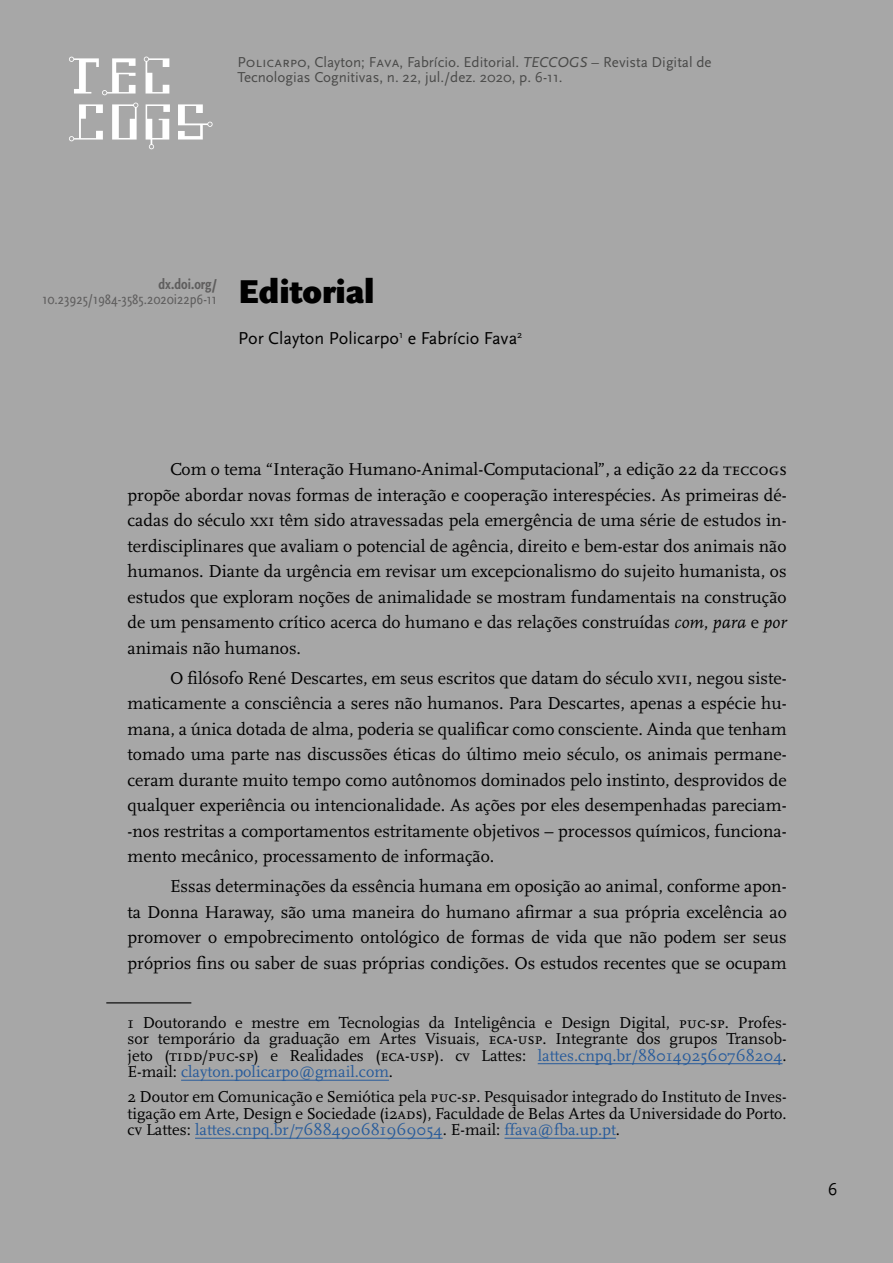
<style>
.page{position:relative;width:893px;height:1263px;background:#a7a7a7}
.page>*{position:absolute;margin:0;border:0;box-sizing:border-box;transform-origin:0 0}
.t1{font:900 34.5px "Scala Sans";color:#000}
.t2{font:18px/25.5px "Scala";color:#000;text-align:justify}
.t3{font:18px "Scala Sans";color:#000}
.t4{font:16.5px/16.5px "Scala";color:#000;text-align:justify}
.t5{font:15px/15px "Scala Sans";color:#4a4a49}
.t6{font:15px "Scala Sans Cond";color:#5f5e5e}
.t7{font:700 15px "Scala Sans Cond";color:#5f5e5e}
.s1{font-family:"Scala Sans Caps"}
.s2{font-family:"Scala Sans Caps";font-style:italic}
.s3{font-family:"Scala Caps"}
.s4{font-style:italic}
.s5{color:#275b9b}
</style>
<div class="page">
<svg style="left:69px;top:57px;width:67px;height:38px"></svg>
<svg style="left:144px;top:57px;width:25px;height:37px"></svg>
<svg style="left:69px;top:104px;width:34px;height:37px"></svg>
<svg style="left:112px;top:103px;width:26px;height:37px"></svg>
<svg style="left:178px;top:104px;width:35px;height:36px"></svg>
<svg style="left:146px;top:104px;width:24px;height:45px"></svg>
<hr style="left:106px;top:1002px;width:85px;height:1px;background:#000">
<hr style="left:538px;top:1063px;width:244px;height:1px;background:#275b9b">
<hr style="left:181px;top:1080px;width:208px;height:1px;background:#275b9b">
<hr style="left:195px;top:1138px;width:248px;height:1px;background:#275b9b">
<hr style="left:504px;top:1138px;width:112px;height:1px;background:#275b9b">
<p class="t5" style="left:237px;top:55px;width:476px"><span class="s1">Policarpo,</span> Clayton; <span class="s1">Fava,</span> Fabrício. Editorial. <span class="s2">TECCOGS</span> – Revista Digital de<br>Tecnologias Cognitivas, n. 22, jul./dez. 2020, p. 6-11.</p>
<p class="t7" style="left:159px;top:276px;width:60px">dx.doi.org/</p>
<p class="t6" style="left:42px;top:291px;width:176px">10.23925/1984-3585.2020i22p6-11</p>
<h1 class="t1" style="left:238px;top:273px;width:138px">Editorial</h1>
<p class="t3" style="left:238px;top:328px;width:286px">Por Clayton Policarpo<sup>1</sup> e Fabrício Fava<sup>2</sup></p>
<p class="t2" style="left:128px;top:457px;width:661px;text-indent:43px">Com o tema “Interação Humano-Animal-Computacional”, a edição 22 da <span class="s3">teccogs </span>propõe abordar novas formas de interação e cooperação interespécies. As primeiras dé&shy;cadas do século <span class="s3">xxi</span> têm sido atravessadas pela emergência de uma série de estudos in&shy;terdisciplinares que avaliam o potencial de agência, direito e bem-estar dos animais não humanos. Diante da urgência em revisar um excepcionalismo do sujeito humanista, os estudos que exploram noções de animalidade se mostram fundamentais na construção de um pensamento crítico acerca do humano e das relações construídas <span class="s4">com</span>, <span class="s4">para</span> e <span class="s4">por </span>animais não humanos.</p>
<p class="t2" style="left:128px;top:665px;width:661px;text-indent:43px">O filósofo René Descartes, em seus escritos que datam do século <span class="s3">xvii</span>, negou siste&shy;maticamente a consciência a seres não humanos. Para Descartes, apenas a espécie hu&shy;mana, a única dotada de alma, poderia se qualificar como consciente. Ainda que tenham tomado uma parte nas discussões éticas do último meio século, os animais permane&shy;ceram durante muito tempo como autônomos dominados pelo instinto, desprovidos de qualquer experiência ou intencionalidade. As ações por eles desempenhadas pareciam--nos restritas a comportamentos estritamente objetivos – processos químicos, funciona&shy;mento mecânico, processamento de informação.</p>
<p class="t2" style="left:128px;top:874px;width:661px;text-indent:43px">Essas determinações da essência humana em oposição ao animal, conforme apon&shy;ta Donna Haraway, são uma maneira do humano afirmar a sua própria excelência ao promover o empobrecimento ontológico de formas de vida que não podem ser seus próprios fins ou saber de suas próprias condições. Os estudos recentes que se ocupam</p>
<p class="t4" style="left:128px;top:1014px;width:661px">1 Doutorando e mestre em Tecnologias da Inteligência e Design Digital, <span class="s3">puc-sp</span>. Profes&shy;sor temporário da graduação em Artes Visuais, <span class="s3">eca-usp</span>. Integrante dos grupos Transob&shy;jeto (<span class="s3">tidd/puc-sp</span>) e Realidades (<span class="s3">eca-usp</span>). cv Lattes: <span class="s5">lattes.cnpq.br/8801492560768204</span>.<br>E-mail: <span class="s5">clayton.policarpo@gmail.com</span>.</p>
<p class="t4" style="left:128px;top:1089px;width:661px">2 Doutor em Comunicação e Semiótica pela <span class="s3">puc-sp</span>. Pesquisador integrado do Instituto de Inves&shy;tigação em Arte, Design e Sociedade (i2<span class="s3">ads</span>), Faculdade de Belas Artes da Universidade do Porto. cv Lattes: <span class="s5">lattes.cnpq.br/7688490681969054</span>. E-mail: <span class="s5">ffava@fba.up.pt</span>.</p>
<p class="t3" style="left:828px;top:1180px;width:11px">6</p>
</div>
